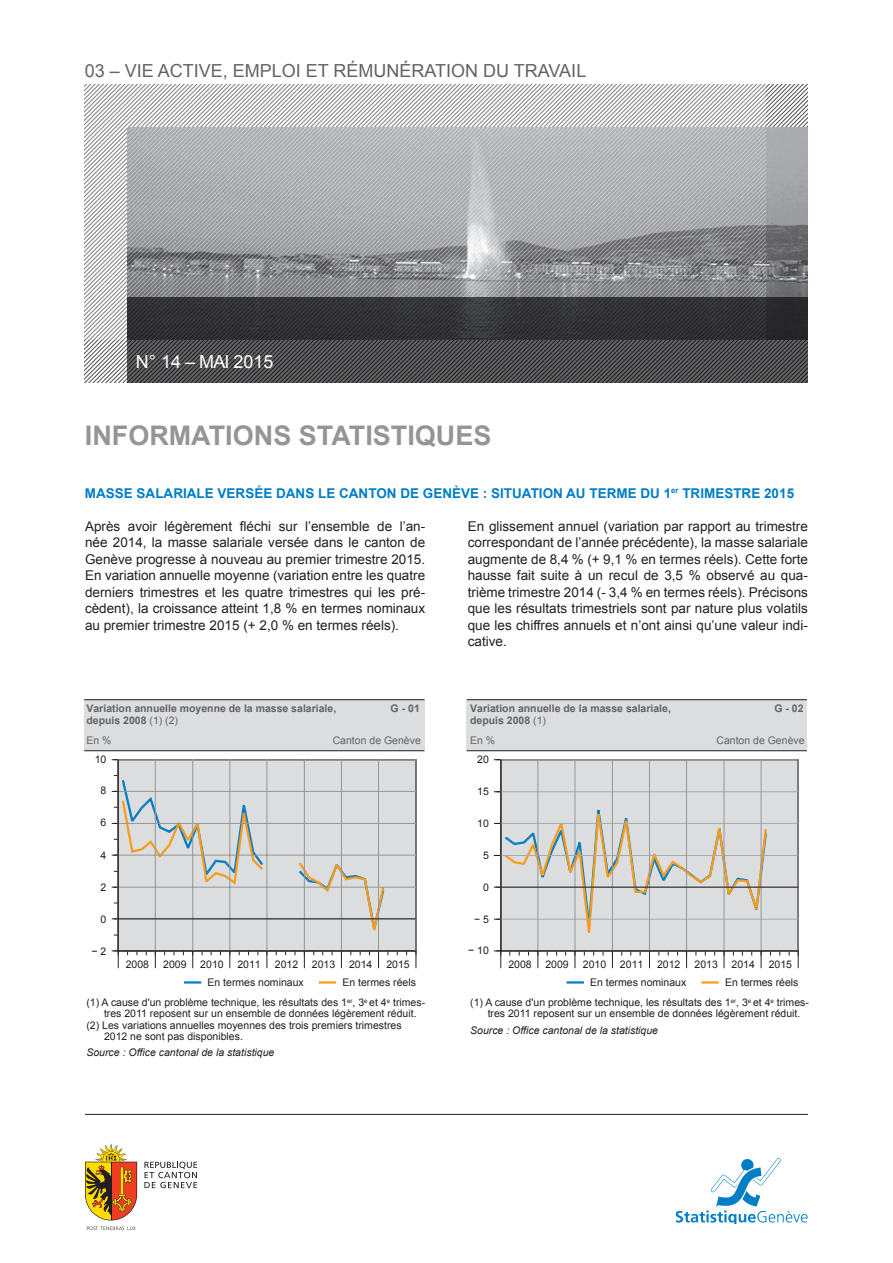
<style>
.page{position:relative;width:893px;height:1263px;background:#fff}
.page>*{position:absolute;margin:0;border:0;box-sizing:border-box;transform-origin:0 0}
.t1{font:700 27px "Arial";color:#939598}
.t2{font:18px "Arial";color:#636366}
.t3{font:18px "Arial";color:#fff}
.t4{font:13.5px/16.5px "Arial";color:#231f20;text-align:justify}
.t5{font:700 13.5px "Arial";color:#007ec5}
.t6{font:10.5px/20.1px "Arial";color:#231f20}
.t7{font:700 10.5px/19.5px "Arial";color:#636366}
.t8{font:italic 10.5px "Arial";color:#231f20}
.t9{font:10.5px "Arial";color:#636366}
.s1{font-weight:400}
</style>
<div class="page">
<hr style="left:85px;top:1114px;width:723px;height:1px;background:#231f20">
<svg style="left:87px;top:1226px;width:49px;height:4px"></svg>
<svg style="left:85px;top:1143px;width:52px;height:77px"></svg>
<hr style="left:111px;top:1162px;width:1px;height:58px;background:#231f20">
<svg style="left:144px;top:1162px;width:53px;height:26px"></svg>
<svg style="left:676px;top:1158px;width:132px;height:65px"></svg>
<img style="left:765px;top:128px;width:43px;height:170px">
<svg style="left:85px;top:85px;width:174px;height:255px"></svg>
<svg style="left:259px;top:85px;width:506px;height:213px"></svg>
<svg style="left:127px;top:298px;width:681px;height:85px"></svg>
<div style="left:84px;top:700px;width:340px;height:51px;background:#dcdddf"></div>
<hr style="left:84px;top:699px;width:340px;height:1px;background:#231f20">
<hr style="left:84px;top:750px;width:340px;height:1px;background:#231f20">
<svg style="left:184px;top:981px;width:17px;height:2px"></svg>
<svg style="left:319px;top:981px;width:17px;height:2px"></svg>
<div style="left:118px;top:760px;width:298px;height:191px;background:#dcdddf"></div>
<svg style="left:112px;top:775px;width:274px;height:167px"></svg>
<hr style="left:416px;top:759px;width:1px;height:192px;background:#939598">
<hr style="left:378px;top:759px;width:1px;height:192px;background:#939598">
<hr style="left:341px;top:759px;width:1px;height:192px;background:#939598">
<hr style="left:304px;top:759px;width:1px;height:192px;background:#939598">
<hr style="left:267px;top:759px;width:1px;height:192px;background:#939598">
<hr style="left:230px;top:759px;width:1px;height:192px;background:#939598">
<hr style="left:192px;top:759px;width:1px;height:192px;background:#939598">
<hr style="left:155px;top:759px;width:1px;height:192px;background:#939598">
<hr style="left:118px;top:759px;width:298px;height:1px;background:#939598">
<hr style="left:118px;top:791px;width:298px;height:1px;background:#939598">
<hr style="left:118px;top:823px;width:298px;height:1px;background:#939598">
<hr style="left:118px;top:855px;width:298px;height:1px;background:#939598">
<hr style="left:118px;top:887px;width:298px;height:1px;background:#939598">
<hr style="left:118px;top:951px;width:298px;height:1px;background:#262324">
<hr style="left:118px;top:759px;width:1px;height:192px;background:#262324">
<svg style="left:416px;top:951px;width:1px;height:17px"></svg>
<svg style="left:378px;top:952px;width:1px;height:16px"></svg>
<svg style="left:341px;top:952px;width:1px;height:16px"></svg>
<svg style="left:304px;top:952px;width:1px;height:16px"></svg>
<svg style="left:267px;top:951px;width:1px;height:17px"></svg>
<svg style="left:230px;top:951px;width:1px;height:17px"></svg>
<svg style="left:192px;top:952px;width:1px;height:16px"></svg>
<svg style="left:155px;top:952px;width:1px;height:16px"></svg>
<svg style="left:112px;top:951px;width:7px;height:17px"></svg>
<hr style="left:118px;top:918px;width:298px;height:1px;background:#231f20">
<div style="left:467px;top:700px;width:340px;height:51px;background:#dcdddf"></div>
<hr style="left:467px;top:750px;width:340px;height:1px;background:#231f20">
<hr style="left:467px;top:699px;width:340px;height:1px;background:#231f20">
<svg style="left:567px;top:981px;width:17px;height:2px"></svg>
<svg style="left:701px;top:981px;width:18px;height:2px"></svg>
<div style="left:501px;top:760px;width:297px;height:191px;background:#dcdddf"></div>
<hr style="left:500px;top:759px;width:298px;height:1px;background:#a8a9ad">
<hr style="left:500px;top:791px;width:298px;height:1px;background:#a8a9ad">
<hr style="left:500px;top:823px;width:298px;height:1px;background:#a8a9ad">
<hr style="left:500px;top:855px;width:298px;height:1px;background:#a8a9ad">
<hr style="left:500px;top:919px;width:298px;height:1px;background:#a8a9ad">
<hr style="left:798px;top:759px;width:1px;height:192px;background:#939598">
<hr style="left:761px;top:759px;width:1px;height:192px;background:#939598">
<hr style="left:724px;top:759px;width:1px;height:192px;background:#939598">
<hr style="left:686px;top:759px;width:1px;height:192px;background:#939598">
<hr style="left:649px;top:759px;width:1px;height:192px;background:#939598">
<hr style="left:612px;top:759px;width:1px;height:192px;background:#939598">
<hr style="left:575px;top:759px;width:1px;height:192px;background:#939598">
<hr style="left:538px;top:759px;width:1px;height:192px;background:#939598">
<hr style="left:500px;top:951px;width:298px;height:1px;background:#262324">
<hr style="left:501px;top:759px;width:1px;height:192px;background:#262324">
<svg style="left:798px;top:951px;width:1px;height:17px"></svg>
<svg style="left:494px;top:790px;width:277px;height:178px"></svg>
<hr style="left:500px;top:887px;width:298px;height:1px;background:#231f20">
<h2 class="t2" style="left:85px;top:58px;width:503px">03 – VI E ACTIVE, EMPLOI ET RÉMUN ÉRATION DU TRAVAI L</h2>
<h2 class="t3" style="left:136px;top:350px;width:139px">n° 14 – mai 2015</h2>
<h1 class="t1" style="left:85px;top:417px;width:408px">informations statistiques</h1>
<p class="t5" style="left:85px;top:484px;width:11px">MASSE</p>
<p class="t5" style="left:137px;top:484px;width:37px">SALARIA</p>
<p class="t5" style="left:197px;top:484px;width:40px">LE VERS</p>
<p class="t5" style="left:254px;top:484px;width:42px">ÉE DANS</p>
<p class="t5" style="left:318px;top:484px;width:42px">LE CANTON</p>
<p class="t5" style="left:400px;top:484px;width:292px">DE GEN ÈVE : situation au terme du 1<sup>er</sup> TRIMESTRE</p>
<p class="t5" style="left:764px;top:484px;width:32px">2015</p>
<p class="t4" style="left:85px;top:518px;width:342px">Après avoir légèrement fléchi sur l’ensemble de l’an&shy;née 2014, la masse salariale versée dans le canton de Genève progresse à nouveau au premier trimestre 2015.<br>En variation annuelle moyenne (variation entre les quatre derniers trimestres et les quatre trimestres qui les pré&shy;cèdent), la croissance atteint 1,8 % en termes nominaux au premier trimestre 2015 (+ 2,0 % en termes réels).</p>
<p class="t4" style="left:468px;top:518px;width:342px">En glissement annuel (variation par rapport au trimestre correspondant de l’année précédente), la masse salariale augmente de 8,4 % (+ 9,1 % en termes réels). Cette forte hausse fait suite à un recul de 3,5 % observé au qua&shy;trième trimestre 2014 (- 3,4 % en termes réels). Précisons que les résultats trimestriels sont par nature plus volatils que les chiffres annuels et n’ont ainsi qu’une valeur indi&shy;cative.</p>
<p class="t7" style="left:86px;top:699px;width:251px">Variation annuelle moyenne de la masse salariale,</p>
<p class="t7" style="left:391px;top:699px;width:31px">G - 01</p>
<p class="t7" style="left:86px;top:711px;width:93px">depuis 2008 <span class="s1">(1) (2)<br>En %</span></p>
<p class="t9" style="left:333px;top:733px;width:90px">Canton de Genève</p>
<p class="t7" style="left:470px;top:699px;width:202px">Variation annuelle de la masse salariale,</p>
<p class="t7" style="left:774px;top:699px;width:31px">G - 02</p>
<p class="t7" style="left:470px;top:711px;width:77px">depuis 2008 <span class="s1">(1)<br>En %</span></p>
<p class="t9" style="left:716px;top:733px;width:90px">Canton de Genève</p>
<p class="t6" style="left:95px;top:750px;width:13px">10</p>
<p class="t6" style="left:477px;top:750px;width:13px">20</p>
<p class="t6" style="left:101px;top:780px;width:7px">8</p>
<p class="t6" style="left:477px;top:781px;width:13px">15</p>
<p class="t6" style="left:101px;top:812px;width:7px">6</p>
<p class="t6" style="left:477px;top:813px;width:13px">10</p>
<p class="t6" style="left:101px;top:845px;width:7px">4</p>
<p class="t6" style="left:483px;top:845px;width:7px">5</p>
<p class="t6" style="left:101px;top:877px;width:7px">2</p>
<p class="t6" style="left:483px;top:877px;width:7px">0</p>
<p class="t6" style="left:101px;top:909px;width:7px">0</p>
<p class="t6" style="left:474px;top:909px;width:16px">− 5</p>
<p class="t6" style="left:91px;top:941px;width:16px">− 2</p>
<p class="t6" style="left:468px;top:941px;width:22px">− 10</p>
<p class="t6" style="left:126px;top:954px;width:25px">2008</p>
<p class="t6" style="left:163px;top:954px;width:25px">2009</p>
<p class="t6" style="left:200px;top:954px;width:25px">2010</p>
<p class="t6" style="left:237px;top:954px;width:25px">2011</p>
<p class="t6" style="left:275px;top:954px;width:25px">2012</p>
<p class="t6" style="left:312px;top:954px;width:25px">2013</p>
<p class="t6" style="left:349px;top:954px;width:25px">2014</p>
<p class="t6" style="left:386px;top:954px;width:25px">2015</p>
<p class="t6" style="left:508px;top:954px;width:25px">2008</p>
<p class="t6" style="left:545px;top:954px;width:25px">2009</p>
<p class="t6" style="left:583px;top:954px;width:25px">2010</p>
<p class="t6" style="left:620px;top:954px;width:25px">2011</p>
<p class="t6" style="left:657px;top:954px;width:25px">2012</p>
<p class="t6" style="left:694px;top:954px;width:25px">2013</p>
<p class="t6" style="left:732px;top:954px;width:25px">2014</p>
<p class="t6" style="left:769px;top:954px;width:25px">2015</p>
<p class="t6" style="left:86px;top:972px;width:340px;text-indent:256px">En termes réels (1) A cause d'un problème technique, les résultats des 1<sup>er</sup>, 3<sup>e</sup> et 4<sup>e</sup> trimes-</p>
<p class="t6" style="left:104px;top:1004px;width:314px">tres 2011 reposent sur un ensemble de données légèrement réduit.</p>
<p class="t6" style="left:86px;top:1015px;width:317px">(2) Les variations annuelles moyennes des trois premiers trimestres</p>
<p class="t6" style="left:104px;top:1026px;width:140px">2012 ne sont pas disponibles.</p>
<p class="t8" style="left:86px;top:1046px;width:189px">Source : Office cantonal de la statistique</p>
<p class="t6" style="left:208px;top:972px;width:98px">En termes nominaux</p>
<p class="t6" style="left:590px;top:972px;width:98px">En termes nominaux</p>
<p class="t6" style="left:725px;top:972px;width:75px">En termes réels</p>
<p class="t6" style="left:488px;top:997px;width:323px;line-height:11.2px;text-indent:-18px">(1) A cause d'un problème technique, les résultats des 1<sup>er</sup>, 3<sup>e</sup> et 4<sup>e</sup> trimes&shy;tres 2011 reposent sur un ensemble de données légèrement réduit.</p>
<p class="t8" style="left:470px;top:1023px;width:189px">Source : Office cantonal de la statistique</p>
</div>
